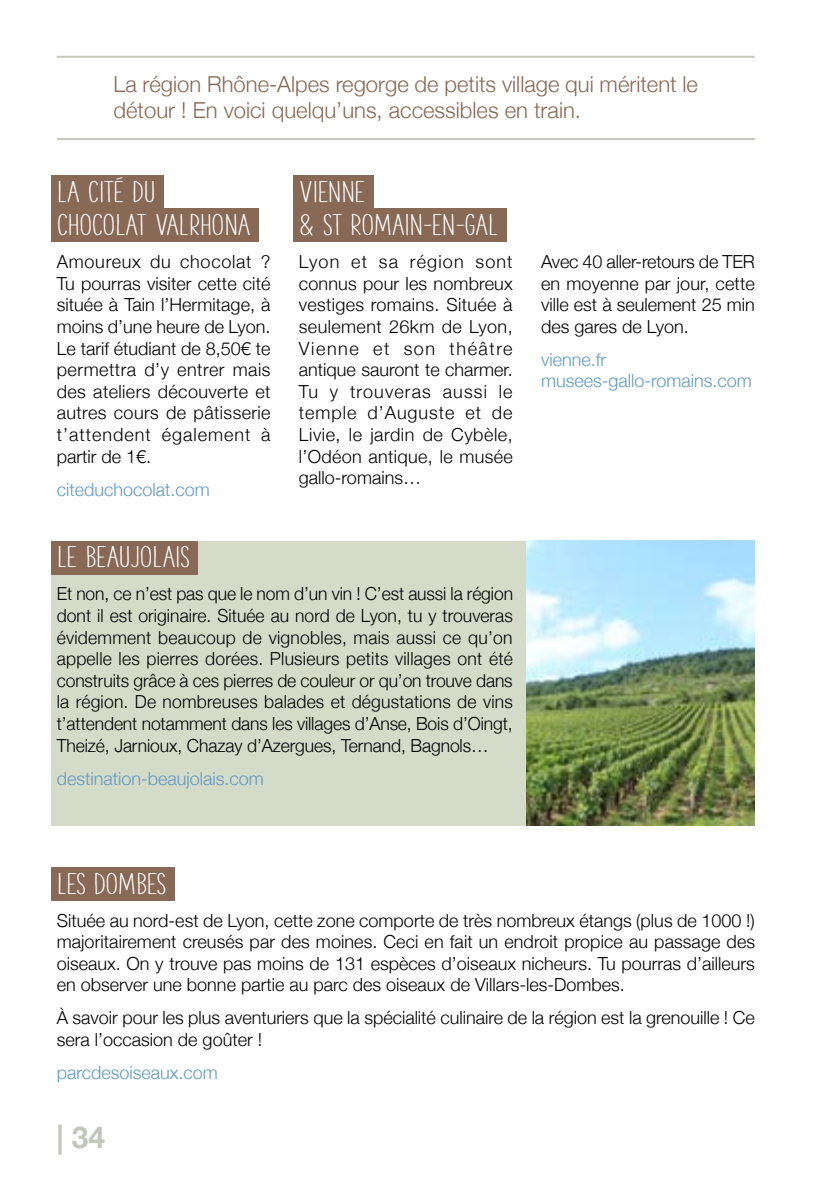
<style>
.page{position:relative;width:840px;height:1191px;background:#fff}
.page>*{position:absolute;margin:0;border:0;box-sizing:border-box;transform-origin:0 0}
.t1{font:700 30px "Helvetica Neue";color:#c3c7bb}
.t2{font:700 28px/33.4px "The Hand";color:#fff;scale:1.43 1}
.t3{font:300 22px/26.4px "Helvetica Neue";color:#876956}
.t4{font:300 18px/21.6px "Helvetica Neue";color:#000;text-align:justify}
.t5{font:300 18px/21.6px "Helvetica Neue";color:#6099c5}
</style>
<div class="page">
<div style="left:51px;top:541px;width:475px;height:284px;background:#d4dbc8"></div>
<hr style="left:57px;top:56px;width:697px;height:2px;background:#c3c7bb">
<hr style="left:57px;top:138px;width:697px;height:2px;background:#c3c7bb">
<div style="left:51px;top:540px;width:147px;height:34px;background:#876956"></div>
<div style="left:51px;top:867px;width:123px;height:33px;background:#876956"></div>
<div style="left:293px;top:175px;width:80px;height:34px;background:#876956"></div>
<div style="left:293px;top:208px;width:213px;height:34px;background:#876956"></div>
<div style="left:51px;top:175px;width:113px;height:34px;background:#876956"></div>
<div style="left:51px;top:208px;width:207px;height:34px;background:#876956"></div>
<img style="left:526px;top:541px;width:228px;height:284px">
<p class="t3" style="left:113px;top:69px;width:585px">La région Rhône-Alpes regorge de petits village qui méritent le détour ! En voici quelqu’uns, accessibles en train.</p>
<h2 class="t2" style="left:57px;top:174px;width:137px">LA CITÉ DU<br>CHOCOLAT VALRHONA</h2>
<p class="t4" style="left:57px;top:249px;width:215px">Amoureux du chocolat ?<br>Tu pourras visiter cette cité située à Tain l’Hermitage, à moins d’une heure de Lyon.<br>Le tarif étudiant de 8,50€ te permettra d’y entrer mais des ateliers découverte et autres cours de pâtisserie t’attendent également à partir de 1€.</p>
<p class="t5" style="left:57px;top:477px;width:155px">citeduchocolat.com</p>
<h2 class="t2" style="left:299px;top:174px;width:140px">VIENNE<br>&amp; ST ROMAIN-EN-GAL</h2>
<p class="t4" style="left:299px;top:249px;width:215px">Lyon et sa région sont connus pour les nombreux vestiges romains. Située à seulement 26km de Lyon, Vienne et son théâtre antique sauront te charmer.<br>Tu y trouveras aussi le temple d’Auguste et de Livie, le jardin de Cybèle, l’Odéon antique, le musée gallo-romains…</p>
<p class="t4" style="left:540px;top:249px;width:215px">Avec 40 aller-retours de TER en moyenne par jour, cette ville est à seulement 25 min des gares de Lyon.</p>
<p class="t5" style="left:540px;top:347px;width:212px">vienne.fr musees-gallo-romains.com</p>
<h2 class="t2" style="left:57px;top:540px;width:94px">LE BEAUJOLAIS</h2>
<p class="t4" style="left:57px;top:582px;width:457px">Et non, ce n’est pas que le nom d’un vin ! C’est aussi la région dont il est originaire. Située au nord de Lyon, tu y trouveras évidemment beaucoup de vignobles, mais aussi ce qu’on appelle les pierres dorées. Plusieurs petits villages ont été construits grâce à ces pierres de couleur or qu’on trouve dans la région. De nombreuses balades et dégustations de vins t’attendent notamment dans les villages d’Anse, Bois d’Oingt, Theizé, Jarnioux, Chazay d’Azergues, Ternand, Bagnols…</p>
<p class="t5" style="left:57px;top:766px;width:209px">destination-beaujolais.com</p>
<h2 class="t2" style="left:57px;top:866px;width:78px">LES DOMBES</h2>
<p class="t4" style="left:57px;top:908px;width:699px">Située au nord-est de Lyon, cette zone comporte de très nombreux étangs (plus de 1000 !) majoritairement creusés par des moines. Ceci en fait un endroit propice au passage des oiseaux. On y trouve pas moins de 131 espèces d’oiseaux nicheurs. Tu pourras d’ailleurs en observer une bonne partie au parc des oiseaux de Villars-les-Dombes.</p>
<p class="t4" style="left:57px;top:1005px;width:699px">À savoir pour les plus aventuriers que la spécialité culinaire de la région est la grenouille ! Ce sera l’occasion de goûter !</p>
<p class="t5" style="left:57px;top:1060px;width:163px">parcdesoiseaux.com</p>
<h1 class="t1" style="left:57px;top:1113px;width:50px">| 34</h1>
</div>
